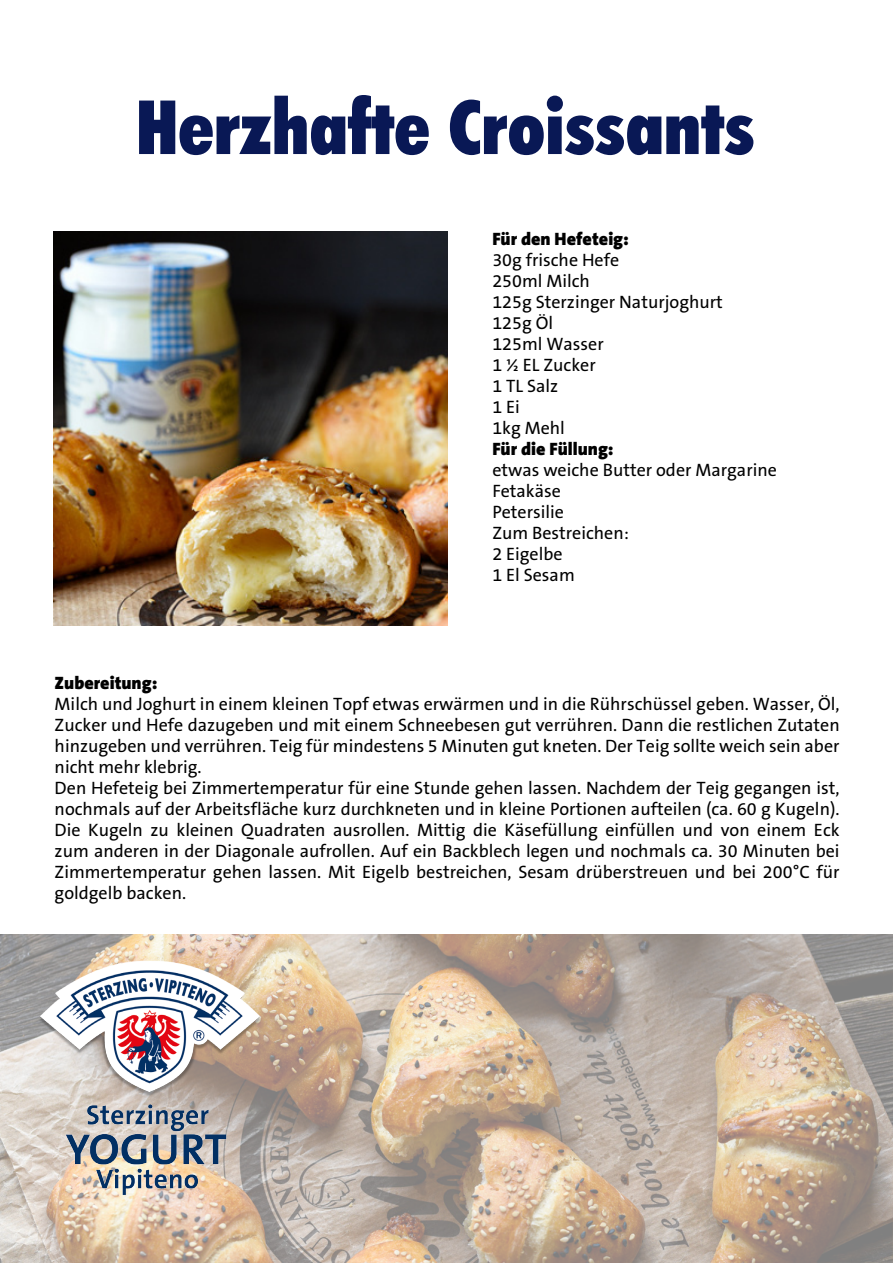
<style>
.page{position:relative;width:893px;height:1263px;background:#fff}
.page>*{position:absolute;margin:0;border:0;box-sizing:border-box;transform-origin:0 0}
.t1{font:900 condensed 75px "Futura BT";color:#091855}
.t2{font:18px/21px "The Sans B5 Plain";color:#000;text-align:justify}
.t3{font:900 18px "The Sans B9";color:#000}
</style>
<div class="page">
<img style="left:53px;top:232px;width:394px;height:393px">
<img style="left:0;top:934px;width:893px;height:329px">
<img style="left:10px;top:934px;width:279px;height:266px">
<p class="t1" style="left:136px;top:82px;width:620px">Herzhafte Croissants</p>
<p class="t3" style="left:492px;top:229px;width:138px">Für den Hefeteig:</p>
<p class="t2" style="left:492px;top:250px;width:128px">30g frische Hefe</p>
<p class="t2" style="left:492px;top:271px;width:99px">250ml Milch</p>
<p class="t2" style="left:492px;top:292px;width:232px">125g Sterzinger Naturjoghurt</p>
<p class="t2" style="left:492px;top:313px;width:62px">125g Öl</p>
<p class="t2" style="left:492px;top:334px;width:113px">125ml Wasser</p>
<p class="t2" style="left:492px;top:355px;width:105px">1 ½ EL Zucker</p>
<p class="t2" style="left:492px;top:376px;width:67px">1 TL Salz</p>
<p class="t2" style="left:492px;top:397px;width:29px">1 Ei</p>
<p class="t2" style="left:492px;top:418px;width:74px">1kg Mehl</p>
<p class="t3" style="left:492px;top:439px;width:123px">Für die Füllung:</p>
<p class="t2" style="left:492px;top:460px;width:286px">etwas weiche Butter oder Margarine</p>
<p class="t2" style="left:492px;top:481px;width:70px">Fetakäse</p>
<p class="t2" style="left:492px;top:502px;width:73px">Petersilie</p>
<p class="t2" style="left:492px;top:523px;width:138px">Zum Bestreichen:</p>
<p class="t2" style="left:492px;top:544px;width:72px">2 Eigelbe</p>
<p class="t2" style="left:492px;top:565px;width:84px">1 El Sesam</p>
<p class="t3" style="left:55px;top:673px;width:104px">Zubereitung:</p>
<p class="t2" style="left:55px;top:694px;width:786px">Milch und Joghurt in einem kleinen Topf etwas erwärmen und in die Rührschüssel geben. Wasser, Öl, Zucker und Hefe dazugeben und mit einem Schneebesen gut verrühren. Dann die restlichen Zutaten hinzugeben und verrühren. Teig für mindestens 5 Minuten gut kneten. Der Teig sollte weich sein aber nicht mehr klebrig.</p>
<p class="t2" style="left:55px;top:778px;width:786px">Den Hefeteig bei Zimmertemperatur für eine Stunde gehen lassen. Nachdem der Teig gegangen ist, nochmals auf der Arbeitsfläche kurz durchkneten und in kleine Portionen aufteilen (ca. 60 g Kugeln).<br>Die Kugeln zu kleinen Quadraten ausrollen. Mittig die Käsefüllung einfüllen und von einem Eck zum anderen in der Diagonale aufrollen. Auf ein Backblech legen und nochmals ca. 30 Minuten bei Zimmertemperatur gehen lassen. Mit Eigelb bestreichen, Sesam drüberstreuen und bei 200°C für goldgelb backen.</p>
</div>
